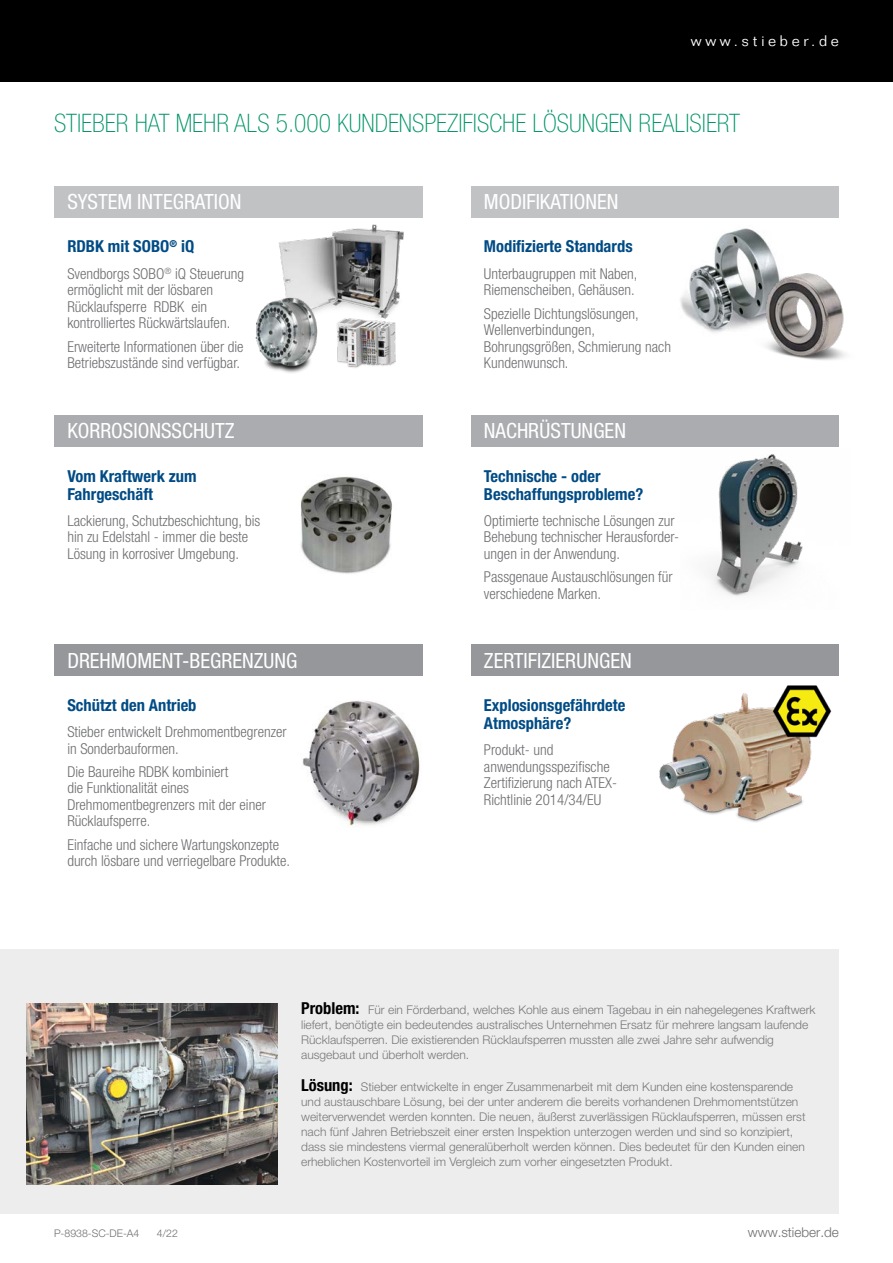
<style>
.page{position:relative;width:893px;height:1263px;background:#fff}
.page>*{position:absolute;margin:0;border:0;box-sizing:border-box;transform-origin:0 0}
.t1{font:100 condensed 25.5px "Helvetica Neue LT Std";color:#009467}
.Sub_Header{font:condensed 21px "Helvetica Neue LT Std";color:#fff}
.Sub_Header-2{font:700 condensed 16.5px/18px "Helvetica Neue LT Std";color:#004b85}
.Body{font:300 condensed 15px/16.5px "Helvetica Neue LT Std";color:#6d6e71}
.t2{font:300 15px "Folio Std";letter-spacing:.25em;color:#fff}
.t3{font:300 13.5px "Helvetica Neue LT Std";color:#6d6e71}
.Body_9pt__Helv_NueLT{font:300 12px/15px "Helvetica Neue LT Std";color:#78787a}
.t4{font:300 10.5px "Helvetica Neue LT Std";color:#6d6e71}
.s1{font-weight:700;font-stretch:condensed;font-size:16.5px;color:#000}
</style>
<div class="page">
<div style="left:0;top:0;width:893px;height:81px;background:#000"></div>
<img style="left:302px;top:700px;width:118px;height:127px">
<img style="left:680px;top:228px;width:95px;height:105px">
<div style="left:54px;top:186px;width:368px;height:31px;background:#c0c2c4"></div>
<div style="left:54px;top:415px;width:368px;height:32px;background:#aaacaf"></div>
<div style="left:54px;top:644px;width:368px;height:32px;background:#95979a"></div>
<div style="left:471px;top:186px;width:367px;height:31px;background:#c0c2c4"></div>
<div style="left:471px;top:415px;width:367px;height:32px;background:#aaacaf"></div>
<div style="left:471px;top:644px;width:367px;height:32px;background:#95979a"></div>
<img style="left:278px;top:224px;width:126px;height:144px">
<img style="left:255px;top:291px;width:69px;height:82px">
<img style="left:754px;top:260px;width:91px;height:100px">
<div style="left:0;top:949px;width:839px;height:265px;background:#ededee"></div>
<img style="left:709px;top:454px;width:94px;height:142px">
<img style="left:301px;top:476px;width:91px;height:98px">
<img style="left:659px;top:693px;width:153px;height:129px">
<img style="left:771px;top:685px;width:61px;height:53px">
<img style="left:26px;top:1003px;width:252px;height:182px">
<p class="t2" style="left:691px;top:32px;width:150px">www.stieber.de</p>
<p class="t1" style="left:54px;top:109px;width:687px">STIEBER HAT MEHR ALS 5.000 KUNDENSPEZIFISCHE LÖSUNGEN REALISIERT</p>
<p class="Sub_Header" style="left:67px;top:190px;width:176px">SYSTEM INTEGRATION</p>
<p class="Sub_Header" style="left:484px;top:190px;width:136px">MODIFIKATIONEN</p>
<p class="Sub_Header-2" style="left:67px;top:237px;width:128px">RDBK mit SOBO<sup>®</sup> iQ</p>
<p class="Sub_Header-2" style="left:484px;top:237px;width:150px">Modifizierte Standards</p>
<p class="Body" style="left:67px;top:265px;width:178px">Svendborgs SOBO<sup>®</sup> iQ Steuerung ermöglicht mit der lösbaren<br>Rücklaufsperre RDBK ein kontrolliertes Rückwärtslaufen.</p>
<p class="Body" style="left:67px;top:338px;width:178px">Erweiterte Informationen über die<br>Betriebszustände sind verfügbar.</p>
<p class="Body" style="left:484px;top:265px;width:155px">Unterbaugruppen mit Naben,<br>Riemenscheiben, Gehäusen.</p>
<p class="Body" style="left:484px;top:305px;width:189px">Spezielle Dichtungslösungen,<br>Wellenverbindungen,<br>Bohrungsgrößen, Schmierung nach<br>Kundenwunsch.</p>
<p class="Sub_Header" style="left:67px;top:419px;width:169px">KORROSIONSSCHUTZ</p>
<p class="Sub_Header" style="left:484px;top:419px;width:144px">NACHRÜSTUNGEN</p>
<p class="Sub_Header-2" style="left:67px;top:466px;width:131px">Vom Kraftwerk zum<br>Fahrgeschäft</p>
<p class="Sub_Header-2" style="left:484px;top:466px;width:161px">Technische - oder<br>Beschaffungsprobleme?</p>
<p class="Body" style="left:67px;top:512px;width:195px">Lackierung, Schutzbeschichtung, bis hin zu Edelstahl - immer die beste<br>Lösung in korrosiver Umgebung.</p>
<p class="Body" style="left:484px;top:512px;width:197px">Optimierte technische Lösungen zur<br>Behebung technischer Herausforder&shy;ungen in der Anwendung.</p>
<p class="Body" style="left:484px;top:569px;width:190px">Passgenaue Austauschlösungen für verschiedene Marken.</p>
<p class="Sub_Header" style="left:67px;top:648px;width:231px">DREHMOMENT-BEGRENZUNG</p>
<p class="Sub_Header" style="left:484px;top:648px;width:149px">ZERTIFIZIERUNGEN</p>
<p class="Sub_Header-2" style="left:67px;top:695px;width:131px">Schützt den Antrieb</p>
<p class="Body" style="left:67px;top:723px;width:221px">Stieber entwickelt Drehmomentbegrenzer in Sonderbauformen.</p>
<p class="Body" style="left:67px;top:763px;width:200px">Die Baureihe RDBK kombiniert<br>die Funktionalität eines<br>Drehmomentbegrenzers mit der einer<br>Rücklaufsperre.</p>
<p class="Body" style="left:67px;top:836px;width:224px">Einfache und sichere Wartungskonzepte durch lösbare und verriegelbare Produkte.</p>
<p class="Sub_Header-2" style="left:484px;top:695px;width:143px">Explosionsgefährdete<br>Atmosphäre?</p>
<p class="Body" style="left:484px;top:741px;width:135px">Produkt- und anwendungsspezifische<br>Zertifizierung nach ATEX-<br>Richtlinie 2014/34/EU</p>
<p class="Body_9pt__Helv_NueLT" style="left:301px;top:1002px;width:516px"><span class="s1">Problem:</span> Für ein Förderband, welches Kohle aus einem Tagebau in ein nahegelegenes Kraftwerk liefert, benötigte ein bedeutendes australisches Unternehmen Ersatz für mehrere langsam laufende Rücklaufsperren. Die existierenden Rücklaufsperren mussten alle zwei Jahre sehr aufwendig ausgebaut und überholt werden.</p>
<p class="Body_9pt__Helv_NueLT" style="left:301px;top:1079px;width:506px"><span class="s1">Lösung:</span> Stieber entwickelte in enger Zusammenarbeit mit dem Kunden eine kostensparende und austauschbare Lösung, bei der unter anderem die bereits vorhandenen Drehmomentstützen weiterverwendet werden konnten. Die neuen, äußerst zuverlässigen Rücklaufsperren, müssen erst nach fünf Jahren Betriebszeit einer ersten Inspektion unterzogen werden und sind so konzipiert, dass sie mindestens viermal generalüberholt werden können. Dies bedeutet für den Kunden einen erheblichen Kostenvorteil im Vergleich zum vorher eingesetzten Produkt.</p>
<p class="t4" style="left:54px;top:1226px;width:87px">P-8938-SC-DE-A4</p>
<p class="t4" style="left:157px;top:1226px;width:23px">4/22</p>
<p class="t3" style="left:748px;top:1224px;width:93px">www.stieber.de</p>
</div>
